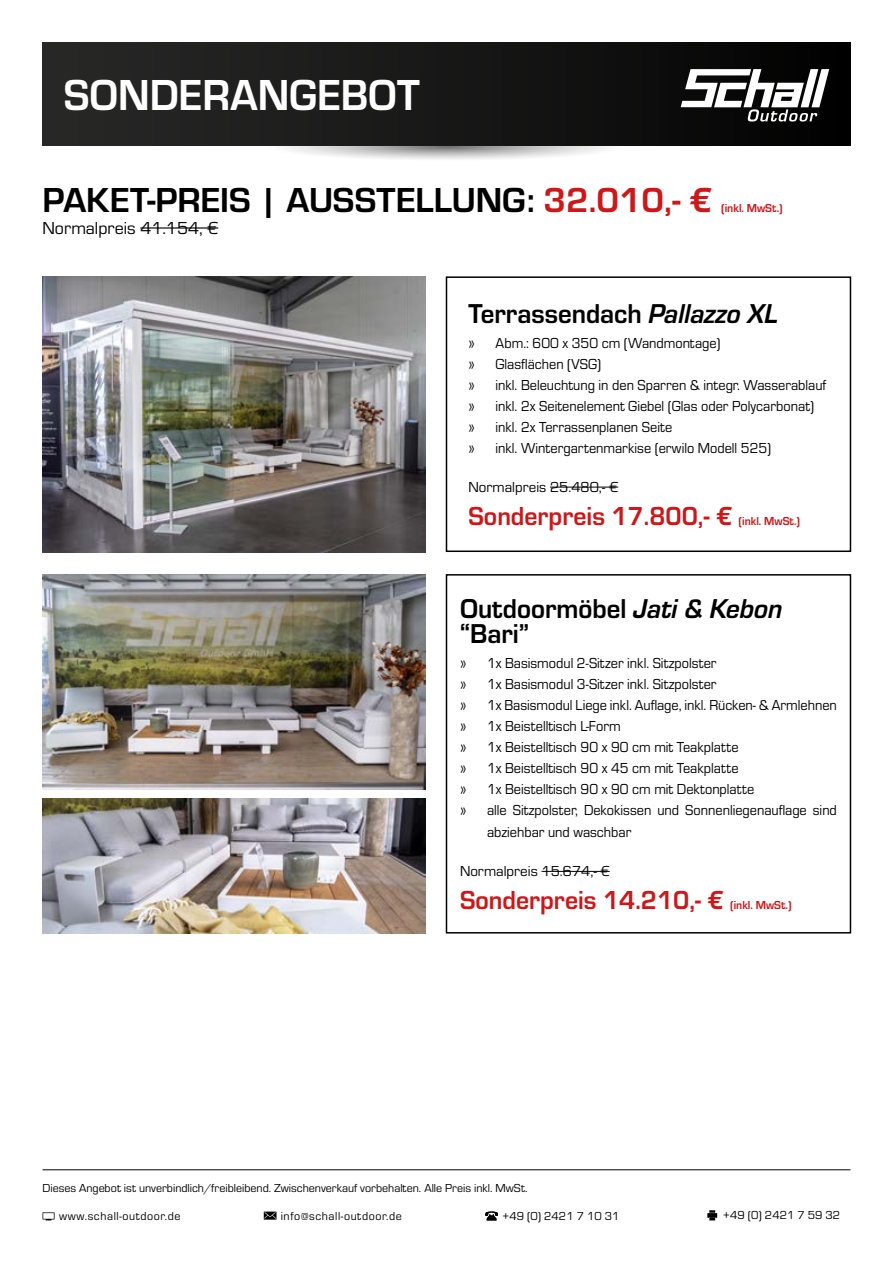
<style>
.page{position:relative;width:893px;height:1263px;background:#fff}
.page>*{position:absolute;margin:0;border:0;box-sizing:border-box;transform-origin:0 0}
.t1{font:700 45px "Eurostile";color:#fff;scale:.95 1}
.t2{font:700 36px "Eurostile";color:#000}
.t3{font:700 28.35px/25.2px "Eurostile";color:#000;scale:.95 1}
.t4{font:700 27px "Eurostile";color:#cd1719;scale:.95 1}
.t5{font:18px "Eurostile";color:#000}
.t6{font:15px/21px "Eurostile";color:#000;scale:.95 1}
.t7{font:15px "Eurostile";color:#000}
.t8{font:12px "Eurostile";color:#000}
.t9{font:12px "Eurostile";letter-spacing:.05em;color:#000}
.t10{font:700 12px "Eurostile";color:#cd1719;scale:.95 1}
.s1{color:#cd1719}
.s2{font-style:italic}
</style>
<div class="page">
<hr style="left:43px;top:1169px;width:807px;height:1px;background:#000">
<svg style="left:485px;top:1211px;width:13px;height:9px"></svg>
<svg style="left:707px;top:1210px;width:10px;height:10px"></svg>
<svg style="left:264px;top:1211px;width:13px;height:8px"></svg>
<svg style="left:43px;top:1212px;width:12px;height:8px"></svg>
<svg style="left:286px;top:146px;width:320px;height:14px"></svg>
<div style="left:43px;top:43px;width:807px;height:103px;background:linear-gradient(to right,#2a2a29,#030303)"></div>
<svg style="left:681px;top:69px;width:148px;height:53px"></svg>
<hr style="left:140px;top:227px;width:78px;height:2px;background:#000">
<hr style="left:550px;top:487px;width:68px;height:1px;background:#000">
<div style="left:446px;top:276px;width:405px;height:276px;border:2px solid #000"></div>
<img style="left:43px;top:276px;width:382px;height:276px">
<img style="left:43px;top:574px;width:382px;height:215px">
<hr style="left:541px;top:871px;width:69px;height:1px;background:#000">
<div style="left:446px;top:574px;width:405px;height:359px;border:2px solid #000"></div>
<img style="left:43px;top:798px;width:382px;height:135px">
<h1 class="t1" style="left:64px;top:63px;width:376px">SONDERANGEBOT</h1>
<h2 class="t2" style="left:43px;top:175px;width:671px">PAKET-PREIS | AUSSTELLUNG: <span class="s1">32.010,- €</span></h2>
<p class="t5" style="left:43px;top:216px;width:177px">Normalpreis 41.154, €</p>
<p class="t10" style="left:721px;top:200px;width:66px">(inkl. MwSt.)</p>
<h3 class="t3" style="left:468px;top:299px;width:327px">Terrassendach <span class="s2">Pallazzo XL</span></h3>
<p class="t6" style="left:468px;top:332px;width:378px">» Abm.: 600 x 350 cm (Wandmontage)<br>» Glasflächen (VSG)<br>» inkl. Beleuchtung in den Sparren &amp; integr. Wasserablauf » inkl. 2x Seitenelement Giebel (Glas oder Polycarbonat)<br>» inkl. 2x Terrassenplanen Seite<br>» inkl. Wintergartenmarkise (erwilo Modell 525)</p>
<p class="t7" style="left:468px;top:477px;width:151px">Normalpreis 25.480,- €</p>
<h3 class="t4" style="left:468px;top:496px;width:279px">Sonderpreis 17.800,- €</h3>
<p class="t10" style="left:739px;top:512px;width:66px">(inkl. MwSt.)</p>
<h3 class="t3" style="left:460px;top:594px;width:341px">Outdoormöbel <span class="s2">Jati &amp; Kebon </span>“Bari”</h3>
<p class="t6" style="left:460px;top:652px;width:272px">» 1x Basismodul 2-Sitzer inkl. Sitzpolster</p>
<p class="t6" style="left:460px;top:673px;width:272px">» 1x Basismodul 3-Sitzer inkl. Sitzpolster</p>
<p class="t6" style="left:460px;top:694px;width:398px">» 1x Basismodul Liege inkl. Auflage, inkl. Rücken- &amp; Armlehnen</p>
<p class="t6" style="left:460px;top:715px;width:171px">» 1x Beistelltisch L-Form</p>
<p class="t6" style="left:460px;top:736px;width:295px">» 1x Beistelltisch 90 x 90 cm mit Teakplatte</p>
<p class="t6" style="left:460px;top:757px;width:295px">» 1x Beistelltisch 90 x 45 cm mit Teakplatte</p>
<p class="t6" style="left:460px;top:778px;width:311px">» 1x Beistelltisch 90 x 90 cm mit Dektonplatte</p>
<p class="t6" style="left:460px;top:799px;width:398px">» alle Sitzpolster, Dekokissen und Sonnenliegenauflage sind</p>
<p class="t6" style="left:487px;top:821px;width:153px">abziehbar und waschbar</p>
<p class="t7" style="left:460px;top:861px;width:151px">Normalpreis 15.674,- €</p>
<h3 class="t4" style="left:460px;top:880px;width:279px">Sonderpreis 14.210,- €</h3>
<p class="t10" style="left:730px;top:896px;width:66px">(inkl. MwSt.)</p>
<p class="t8" style="left:43px;top:1179px;width:486px">Dieses Angebot ist unverbindlich/freibleibend. Zwischenverkauf vorbehalten. Alle Preis inkl. MwSt.</p>
<p class="t9" style="left:59px;top:1208px;width:123px">www.schall-outdoor.de</p>
<p class="t9" style="left:281px;top:1207px;width:123px">info@schall-outdoor.de</p>
<p class="t8" style="left:502px;top:1208px;width:119px">+49 (0) 2421 7 10 31</p>
<p class="t8" style="left:723px;top:1207px;width:119px">+49 (0) 2421 7 59 32</p>
</div>
